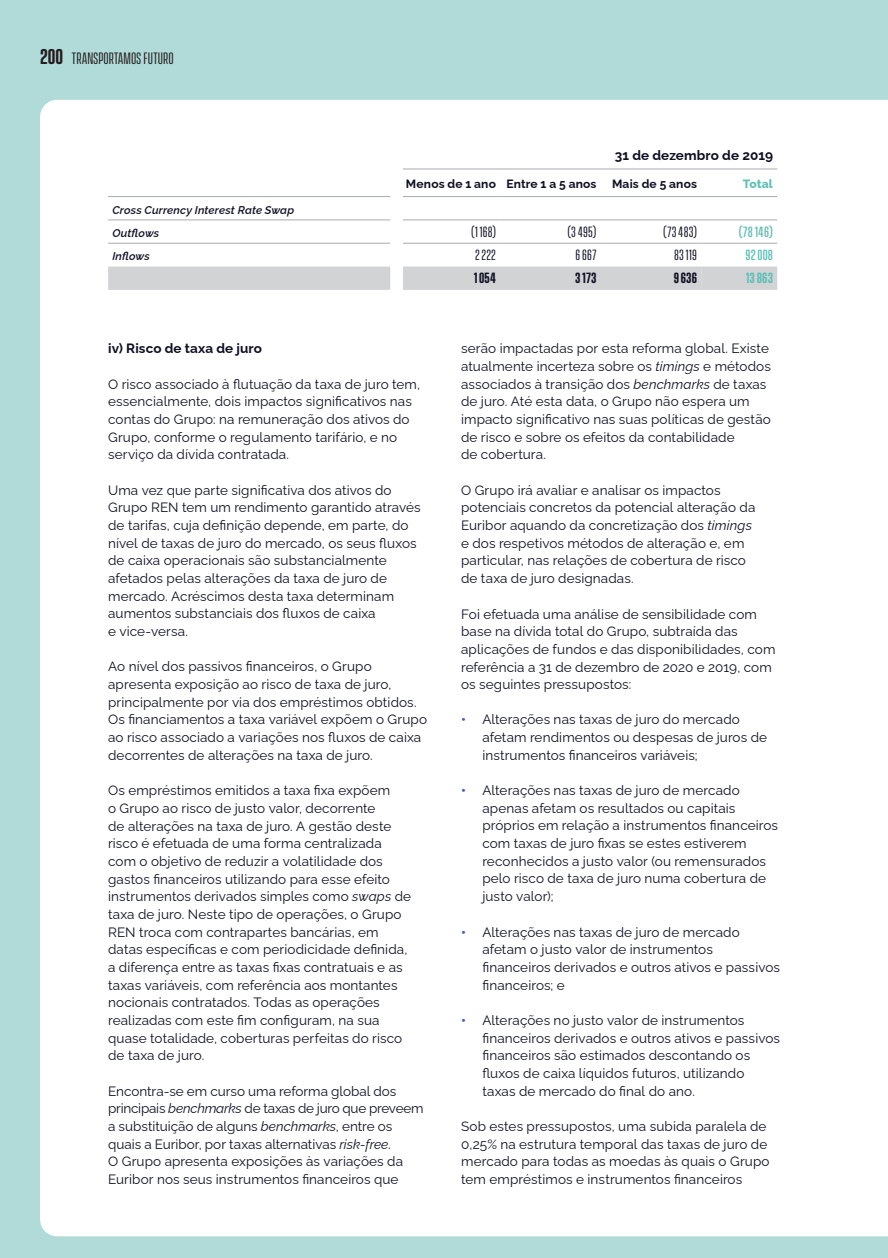
<style>
.page{position:relative;width:888px;height:1258px;background:#b1dbd8}
.page>*{position:absolute;margin:0;border:0;box-sizing:border-box;transform-origin:0 0}
.t1{font:15px "Vanguard CF";color:#231f20}
.TEXTO_Contas{font:13.5px/17.7px "Raleway";letter-spacing:.01em;color:#0e0f22}
.VALOR_TABELA_19{font:13.5px "Vanguard CF";letter-spacing:.015em;color:#0e0f22}
.TEXTO_Contas-2{font:700 13.5px "Raleway";letter-spacing:.005em;color:#0e0f22}
._2019_bx{font:700 13.5px "Raleway";letter-spacing:.005em;color:#0e0f22}
.VALOR_TABELA_20{font:500 13.5px "Vanguard CF";letter-spacing:.01em;color:#5fbfb7}
.VALOR_TABELA_TOTAL_1{font:600 13.5px "Vanguard CF";letter-spacing:.015em;color:#0e0f22}
.VALOR_TABELA_TOTAL_2{font:600 13.5px "Vanguard CF";color:#5fbfb7}
.TABELA_TITULO_1_1{font:700 12px "Raleway";letter-spacing:.015em;color:#0e0f22}
.TABELA_TITULO_TOTAL{font:800 12px "Raleway";letter-spacing:.01em;color:#5fbfb7}
.TEXTO_TABELA{font:italic 100 11.25px "Raleway";letter-spacing:.01em;color:#0e0f22}
.s1{font-weight:600;font-size:19.5px}
.s2{font-style:italic}
.s3{font-weight:800;color:#4463ac}
</style>
<div class="page">
<div style="left:40px;top:100px;width:848px;height:1136px;background:#fff"></div>
<div style="left:108px;top:267px;width:669px;height:23px;background:#d1d3d5"></div>
<hr style="left:403px;top:196px;width:97px;height:1px;background:#a7aaac">
<hr style="left:500px;top:196px;width:101px;height:1px;background:#a7aaac">
<hr style="left:601px;top:196px;width:100px;height:1px;background:#a7aaac">
<hr style="left:701px;top:196px;width:76px;height:1px;background:#a7aaac">
<hr style="left:403px;top:220px;width:97px;height:1px;background:#a7aaac">
<hr style="left:500px;top:220px;width:101px;height:1px;background:#a7aaac">
<hr style="left:601px;top:220px;width:100px;height:1px;background:#a7aaac">
<hr style="left:701px;top:220px;width:76px;height:1px;background:#a7aaac">
<hr style="left:403px;top:243px;width:97px;height:1px;background:#a7aaac">
<hr style="left:500px;top:243px;width:101px;height:1px;background:#a7aaac">
<hr style="left:601px;top:243px;width:100px;height:1px;background:#a7aaac">
<hr style="left:701px;top:243px;width:76px;height:1px;background:#a7aaac">
<hr style="left:108px;top:196px;width:282px;height:1px;background:#a7aaac">
<hr style="left:108px;top:220px;width:282px;height:1px;background:#a7aaac">
<hr style="left:108px;top:243px;width:282px;height:1px;background:#a7aaac">
<hr style="left:403px;top:169px;width:97px;height:1px;background:#a7aaac">
<hr style="left:500px;top:169px;width:101px;height:1px;background:#a7aaac">
<hr style="left:601px;top:169px;width:100px;height:1px;background:#a7aaac">
<hr style="left:701px;top:169px;width:76px;height:1px;background:#a7aaac">
<p class="t1" style="left:40px;top:50px;width:135px"><span class="s1">200</span> TRANSPORTAMOS FUTURO</p>
<p class="_2019_bx" style="left:615px;top:145px;width:160px">31 de dezembro de 2019</p>
<p class="TABELA_TITULO_1_1" style="left:406px;top:175px;width:92px">Menos de 1 ano</p>
<p class="TABELA_TITULO_1_1" style="left:506px;top:175px;width:92px">Entre 1 a 5 anos</p>
<p class="TABELA_TITULO_1_1" style="left:612px;top:175px;width:86px">Mais de 5 anos</p>
<p class="TABELA_TITULO_TOTAL" style="left:743px;top:175px;width:32px">Total</p>
<p class="TEXTO_TABELA" style="left:112px;top:201px;width:183px">Cross Currency Interest Rate Swap</p>
<p class="TEXTO_TABELA" style="left:112px;top:224px;width:48px">Outflows</p>
<p class="VALOR_TABELA_19" style="left:471px;top:224px;width:26px">(1 168)</p>
<p class="VALOR_TABELA_19" style="left:568px;top:224px;width:30px">(3 495)</p>
<p class="VALOR_TABELA_19" style="left:663px;top:224px;width:35px">(73 483)</p>
<p class="VALOR_TABELA_20" style="left:739px;top:224px;width:36px">(78 146)</p>
<p class="TEXTO_TABELA" style="left:112px;top:247px;width:39px">Inflows</p>
<p class="VALOR_TABELA_19" style="left:475px;top:247px;width:22px">2 222</p>
<p class="VALOR_TABELA_19" style="left:575px;top:247px;width:22px">6 667</p>
<p class="VALOR_TABELA_19" style="left:674px;top:247px;width:24px">83 119</p>
<p class="VALOR_TABELA_20" style="left:745px;top:247px;width:29px">92 008</p>
<p class="VALOR_TABELA_TOTAL_1" style="left:474px;top:271px;width:24px">1 054</p>
<p class="VALOR_TABELA_TOTAL_1" style="left:575px;top:271px;width:23px">3 173</p>
<p class="VALOR_TABELA_TOTAL_1" style="left:674px;top:271px;width:25px">9 636</p>
<p class="VALOR_TABELA_TOTAL_2" style="left:746px;top:271px;width:29px">13 863</p>
<p class="TEXTO_Contas-2" style="left:108px;top:338px;width:155px">iv) Risco de taxa de juro</p>
<p class="TEXTO_Contas" style="left:108px;top:374px;width:314px">O risco associado à flutuação da taxa de juro tem, essencialmente, dois impactos significativos nas contas do Grupo: na remuneração dos ativos do Grupo, conforme o regulamento tarifário, e no serviço da dívida contratada.</p>
<p class="TEXTO_Contas" style="left:108px;top:480px;width:314px">Uma vez que parte significativa dos ativos do Grupo REN tem um rendimento garantido através de tarifas, cuja definição depende, em parte, do nível de taxas de juro do mercado, os seus fluxos de caixa operacionais são substancialmente afetados pelas alterações da taxa de juro de mercado. Acréscimos desta taxa determinam aumentos substanciais dos fluxos de caixa<br>e vice-versa.</p>
<p class="TEXTO_Contas" style="left:108px;top:656px;width:320px">Ao nível dos passivos financeiros, o Grupo apresenta exposição ao risco de taxa de juro, principalmente por via dos empréstimos obtidos.<br>Os financiamentos a taxa variável expõem o Grupo ao risco associado a variações nos fluxos de caixa decorrentes de alterações na taxa de juro.</p>
<p class="TEXTO_Contas" style="left:108px;top:780px;width:305px">Os empréstimos emitidos a taxa fixa expõem<br>o Grupo ao risco de justo valor, decorrente<br>de alterações na taxa de juro. A gestão deste risco é efetuada de uma forma centralizada com o objetivo de reduzir a volatilidade dos gastos financeiros utilizando para esse efeito instrumentos derivados simples como <span class="s2">swaps</span> de taxa de juro. Neste tipo de operações, o Grupo REN troca com contrapartes bancárias, em datas específicas e com periodicidade definida, a diferença entre as taxas fixas contratuais e as taxas variáveis, com referência aos montantes nocionais contratados. Todas as operações realizadas com este fim configuram, na sua quase totalidade, coberturas perfeitas do risco de taxa de juro.</p>
<p class="TEXTO_Contas" style="left:108px;top:1080px;width:317px">Encontra-se em curso uma reforma global dos principais <span class="s2">benchmarks</span> de taxas de juro que preveem a substituição de alguns <span class="s2">benchmarks</span>, entre os quais a Euribor, por taxas alternativas <span class="s2">risk-free</span>.<br>O Grupo apresenta exposições às variações da Euribor nos seus instrumentos financeiros que</p>
<p class="TEXTO_Contas" style="left:461px;top:338px;width:311px">serão impactadas por esta reforma global. Existe atualmente incerteza sobre os <span class="s2">timings</span> e métodos associados à transição dos <span class="s2">benchmarks</span> de taxas de juro. Até esta data, o Grupo não espera um impacto significativo nas suas políticas de gestão de risco e sobre os efeitos da contabilidade<br>de cobertura.</p>
<p class="TEXTO_Contas" style="left:461px;top:480px;width:296px">O Grupo irá avaliar e analisar os impactos potenciais concretos da potencial alteração da Euribor aquando da concretização dos <span class="s2">timings </span>e dos respetivos métodos de alteração e, em particular, nas relações de cobertura de risco de taxa de juro designadas.</p>
<p class="TEXTO_Contas" style="left:461px;top:603px;width:316px">Foi efetuada uma análise de sensibilidade com base na dívida total do Grupo, subtraída das aplicações de fundos e das disponibilidades, com referência a 31 de dezembro de 2020 e 2019, com os seguintes pressupostos:</p>
<p class="TEXTO_Contas" style="left:482px;top:709px;width:286px;text-indent:-21px"><span class="s3">•</span> Alterações nas taxas de juro do mercado afetam rendimentos ou despesas de juros de instrumentos financeiros variáveis;</p>
<p class="TEXTO_Contas" style="left:482px;top:780px;width:297px;text-indent:-21px"><span class="s3">•</span> Alterações nas taxas de juro de mercado apenas afetam os resultados ou capitais próprios em relação a instrumentos financeiros com taxas de juro fixas se estes estiverem reconhecidos a justo valor (ou remensurados pelo risco de taxa de juro numa cobertura de justo valor);</p>
<p class="TEXTO_Contas" style="left:482px;top:921px;width:299px;text-indent:-21px"><span class="s3">•</span> Alterações nas taxas de juro de mercado afetam o justo valor de instrumentos financeiros derivados e outros ativos e passivos financeiros; e</p>
<p class="TEXTO_Contas" style="left:482px;top:1010px;width:299px;text-indent:-21px"><span class="s3">•</span> Alterações no justo valor de instrumentos financeiros derivados e outros ativos e passivos financeiros são estimados descontando os fluxos de caixa líquidos futuros, utilizando taxas de mercado do final do ano.</p>
<p class="TEXTO_Contas" style="left:461px;top:1116px;width:310px">Sob estes pressupostos, uma subida paralela de 0,25% na estrutura temporal das taxas de juro de mercado para todas as moedas às quais o Grupo tem empréstimos e instrumentos financeiros</p>
</div>
